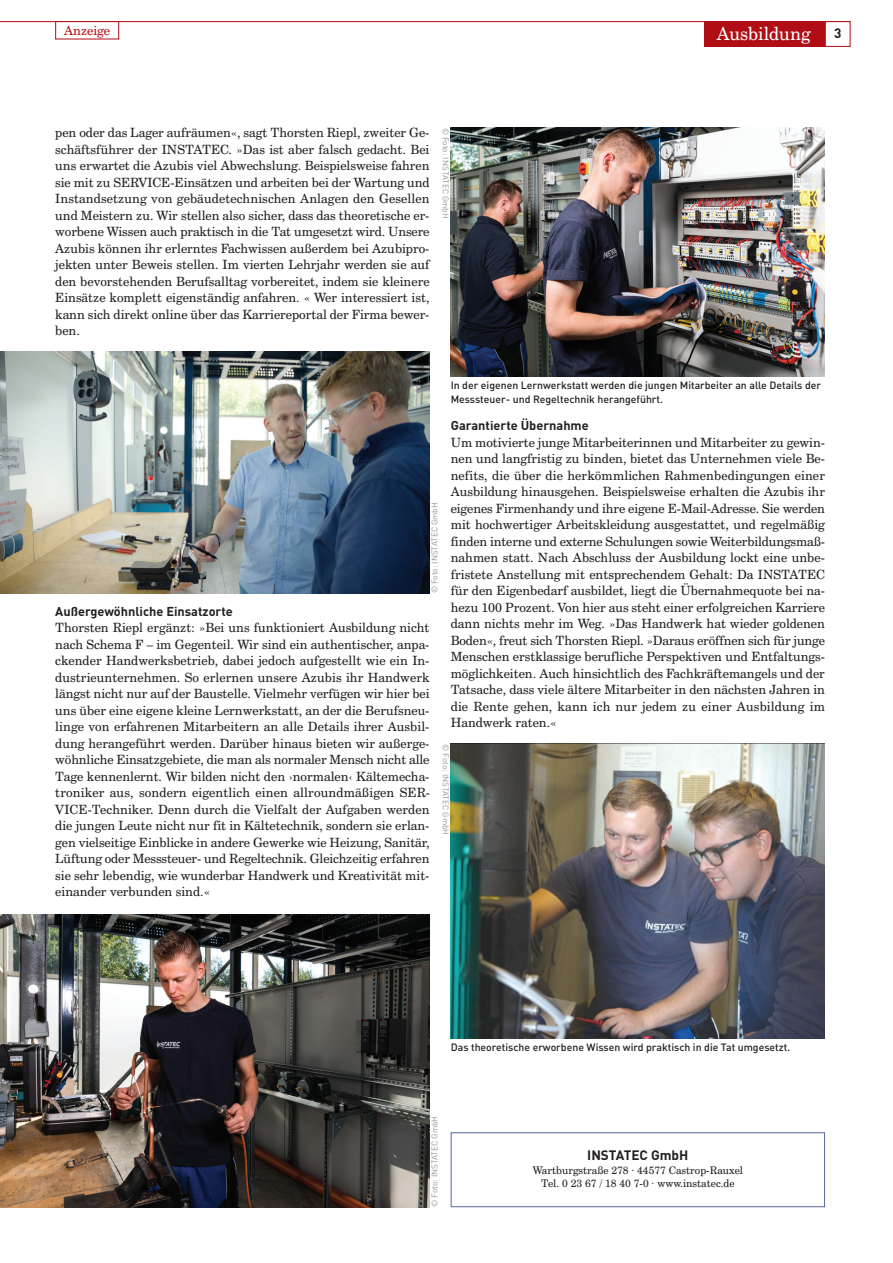
<style>
.page{position:relative;width:893px;height:1263px;background:#fff}
.page>*{position:absolute;margin:0;border:0;box-sizing:border-box;transform-origin:0 0}
.t1{font:18px "Century Schoolbook BT";color:#fff}
.t2{font:700 13.5px "DIN";color:#231f20}
.t3{font:12.75px/16.5px "Century Schoolbook BT";color:#231f20;text-align:justify}
.t4{font:700 12.75px "DIN";color:#231f20}
.t5{font:12.75px "Century Schoolbook BT";color:#b00d15}
.t6{font:10.5px/13.5px "DIN Medium Alternate";color:#231f20}
.t7{font:10.5px "Century Schoolbook BT";color:#231f20}
.t8{font:8.25px "DIN";color:#939598}
</style>
<div class="page">
<hr style="left:0;top:21px;width:850px;height:1px;background:#b00d15">
<div style="left:704px;top:21px;width:121px;height:26px;background:#b00d15"></div>
<div style="left:825px;top:21px;width:25px;height:26px;border:1px solid #b00d15"></div>
<div style="left:55px;top:21px;width:64px;height:18px;border:1px solid #b00d15"></div>
<div style="left:451px;top:1132px;width:374px;height:75px;border:1px solid #56689a"></div>
<img style="left:451px;top:128px;width:374px;height:249px">
<img style="left:0;top:914px;width:429px;height:293px">
<img style="left:0;top:352px;width:430px;height:241px">
<img style="left:451px;top:744px;width:374px;height:294px">
<p class="t5" style="left:64px;top:25px;width:47px">Anzeige</p>
<p class="t1" style="left:717px;top:27px;width:95px">Ausbildung</p>
<p class="t2" style="left:834px;top:28px;width:9px">3</p>
<p class="t3" style="left:55px;top:126px;width:376px">pen oder das Lager aufräumen«, sagt Thorsten Riepl, zweiter Ge&shy;schäftsführer der INSTATEC. »Das ist aber falsch gedacht. Bei uns erwartet die Azubis viel Abwechslung. Beispielsweise fahren sie mit zu SERVICE-Einsätzen und arbeiten bei der Wartung und Instandsetzung von gebäudetechnischen Anlagen den Gesellen und Meistern zu. Wir stellen also sicher, dass das theoretische er&shy;worbene Wissen auch praktisch in die Tat umgesetzt wird. Unsere Azubis können ihr erlerntes Fachwissen außerdem bei Azubipro&shy;jekten unter Beweis stellen. Im vierten Lehrjahr werden sie auf den bevorstehenden Berufsalltag vorbereitet, indem sie kleinere Einsätze komplett eigenständig anfahren. « Wer interessiert ist, kann sich direkt online über das Karriereportal der Firma bewer&shy;ben.</p>
<p class="t8" style="left:449px;top:128px;width:93px;rotate:90deg">© Foto: INSTATEC GmbH</p>
<p class="t6" style="left:451px;top:380px;width:372px">In der eigenen Lernwerkstatt werden die jungen Mitarbeiter an alle Details der<br>Messsteuer- und Regeltechnik herangeführt.</p>
<p class="t4" style="left:451px;top:421px;width:139px">Garantierte Übernahme</p>
<p class="t3" style="left:451px;top:435px;width:376px">Um motivierte junge Mitarbeiterinnen und Mitarbeiter zu gewin&shy;nen und langfristig zu binden, bietet das Unternehmen viele Be&shy;nefits, die über die herkömmlichen Rahmenbedingungen einer Ausbildung hinausgehen. Beispielsweise erhalten die Azubis ihr eigenes Firmenhandy und ihre eigene E-Mail-Adresse. Sie werden mit hochwertiger Arbeitskleidung ausgestattet, und regelmäßig finden interne und externe Schulungen sowie Weiterbildungsmaß&shy;nahmen statt. Nach Abschluss der Ausbildung lockt eine unbe&shy;fristete Anstellung mit entsprechendem Gehalt: Da INSTATEC für den Eigenbedarf ausbildet, liegt die Übernahmequote bei na&shy;hezu 100 Prozent. Von hier aus steht einer erfolgreichen Karriere dann nichts mehr im Weg. »Das Handwerk hat wieder goldenen Boden«, freut sich Thorsten Riepl. »Daraus eröffnen sich für junge Menschen erstklassige berufliche Perspektiven und Entfaltungs&shy;möglichkeiten. Auch hinsichtlich des Fachkräftemangels und der Tatsache, dass viele ältere Mitarbeiter in den nächsten Jahren in die Rente gehen, kann ich nur jedem zu einer Ausbildung im Handwerk raten.«</p>
<p class="t8" style="left:431px;top:593px;width:93px;rotate:-90deg">© Foto: INSTATEC GmbH</p>
<p class="t4" style="left:55px;top:607px;width:179px">Außergewöhnliche Einsatzorte</p>
<p class="t3" style="left:55px;top:621px;width:376px">Thorsten Riepl ergänzt: »Bei uns funktioniert Ausbildung nicht nach Schema F – im Gegenteil. Wir sind ein authentischer, anpa&shy;ckender Handwerksbetrieb, dabei jedoch aufgestellt wie ein In&shy;dustrieunternehmen. So erlernen unsere Azubis ihr Handwerk längst nicht nur auf der Baustelle. Vielmehr verfügen wir hier bei uns über eine eigene kleine Lernwerkstatt, an der die Berufsneu&shy;linge von erfahrenen Mitarbeitern an alle Details ihrer Ausbil&shy;dung herangeführt werden. Darüber hinaus bieten wir außerge&shy;wöhnliche Einsatzgebiete, die man als normaler Mensch nicht alle Tage kennenlernt. Wir bilden nicht den ›normalen‹ Kältemecha&shy;troniker aus, sondern eigentlich einen allroundmäßigen SER-VICE-Techniker. Denn durch die Vielfalt der Aufgaben werden die jungen Leute nicht nur fit in Kältetechnik, sondern sie erlan&shy;gen vielseitige Einblicke in andere Gewerke wie Heizung, Sanitär, Lüftung oder Messsteuer- und Regeltechnik. Gleichzeitig erfahren sie sehr lebendig, wie wunderbar Handwerk und Kreativität mit&shy;einander verbunden sind.«</p>
<p class="t8" style="left:449px;top:744px;width:93px;rotate:90deg">© Foto: INSTATEC GmbH</p>
<p class="t6" style="left:451px;top:1042px;width:341px">Das theoretische erworbene Wissen wird praktisch in die Tat umgesetzt.</p>
<p class="t8" style="left:431px;top:1207px;width:93px;rotate:-90deg">© Foto: INSTATEC GmbH</p>
<p class="t2" style="left:587px;top:1151px;width:103px">INSTATEC GmbH</p>
<p class="t7" style="left:533px;top:1166px;width:212px">Wartburgstraße 278 · 44577 Castrop-Rauxel</p>
<p class="t7" style="left:541px;top:1179px;width:195px">Tel. 0 23 67 / 18 40 7-0 · www.instatec.de</p>
</div>
